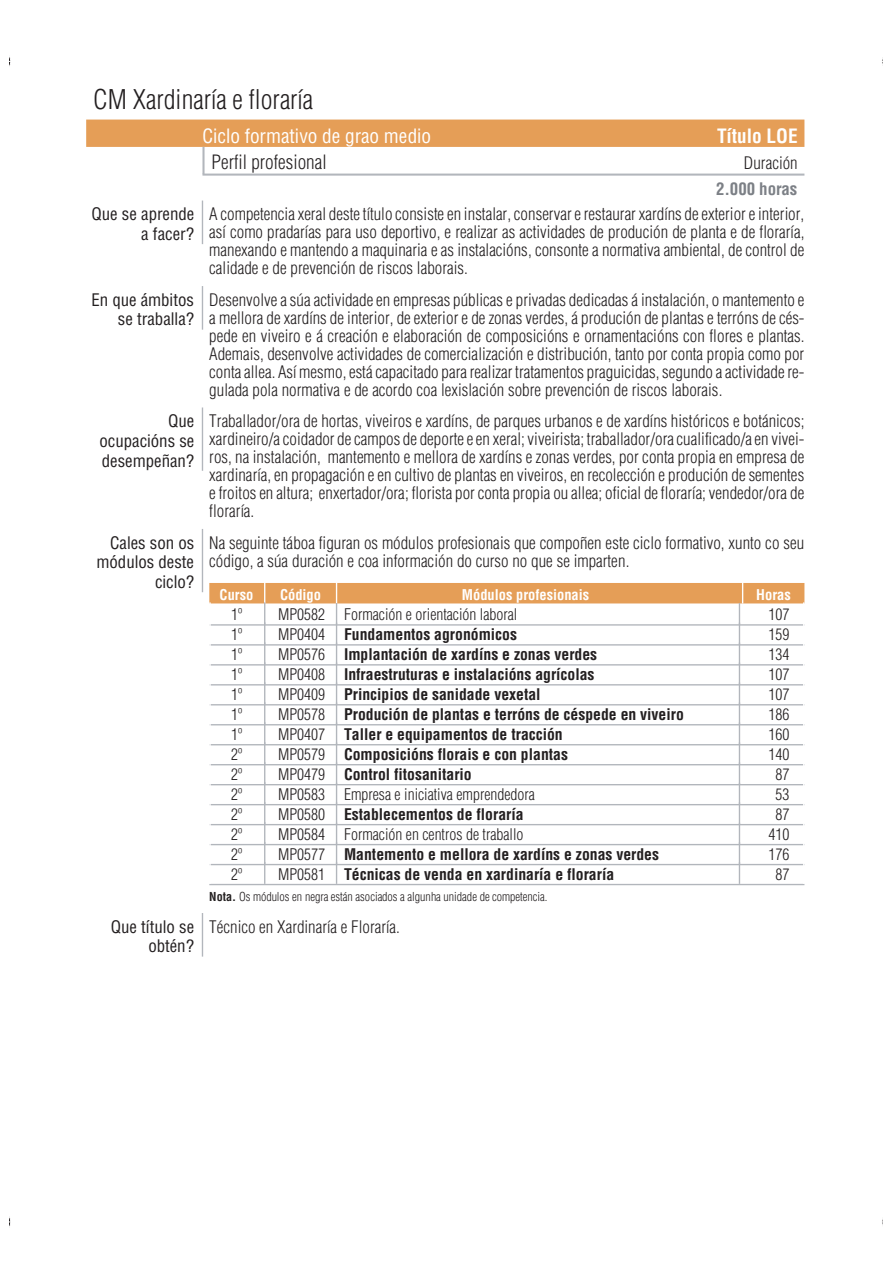
<style>
.page{position:relative;width:893px;height:1263px;background:#fff}
.page>*{position:absolute;margin:0;border:0;box-sizing:border-box;transform-origin:0 0}
.t1{font:300 condensed 26.55px "Helvetica";color:#231f20}
.t2{font:condensed 19.35px "Helvetica";letter-spacing:-.005em;color:#fff}
.t3{font:300 condensed 19.35px "Helvetica";letter-spacing:.005em;color:#231f20}
.t4{font:700 condensed 19.35px "Helvetica";letter-spacing:-.005em;color:#fff}
.t5{font:300 condensed 16.95px/18px "Helvetica";color:#231f20;text-align:justify}
.t6{font:condensed 16.95px/19.6px "Helvetica";color:#231f20;text-align:right}
.t7{font:700 condensed 16.95px "Helvetica";letter-spacing:-.005em;color:#7c8086}
.t8{font:700 condensed 15.75px "Helvetica";color:#231f20}
.t9{font:300 condensed 15.75px "Helvetica";color:#231f20}
.t10{font:700 condensed 14.55px "Helvetica";color:#fff}
.t11{font:300 condensed 12px "Helvetica";letter-spacing:-.005em;color:#231f20}
.s1{font-weight:300}
.s2{font-weight:700}
</style>
<div class="page">
<div style="left:86px;top:120px;width:718px;height:27px;background:#e59e57"></div>
<hr style="left:202px;top:147px;width:3px;height:27px;background:#b2b6bc">
<hr style="left:202px;top:174px;width:602px;height:2px;background:#b2b6bc">
<hr style="left:202px;top:201px;width:1px;height:43px;background:#b2b6bc">
<hr style="left:202px;top:286px;width:1px;height:44px;background:#b2b6bc">
<hr style="left:202px;top:408px;width:1px;height:63px;background:#b2b6bc">
<hr style="left:202px;top:529px;width:1px;height:63px;background:#b2b6bc">
<div style="left:209px;top:583px;width:595px;height:20px;background:#e59e57"></div>
<hr style="left:209px;top:624px;width:595px;height:2px;background:#b2b6bc">
<hr style="left:209px;top:602px;width:2px;height:22px;background:#fff">
<hr style="left:209px;top:644px;width:595px;height:2px;background:#b2b6bc">
<hr style="left:209px;top:622px;width:2px;height:22px;background:#fff">
<hr style="left:209px;top:664px;width:595px;height:2px;background:#b2b6bc">
<hr style="left:209px;top:642px;width:2px;height:22px;background:#fff">
<hr style="left:209px;top:684px;width:595px;height:2px;background:#b2b6bc">
<hr style="left:209px;top:662px;width:2px;height:22px;background:#fff">
<hr style="left:209px;top:704px;width:595px;height:1px;background:#b2b6bc">
<hr style="left:209px;top:682px;width:2px;height:22px;background:#fff">
<hr style="left:209px;top:724px;width:595px;height:1px;background:#b2b6bc">
<hr style="left:209px;top:702px;width:2px;height:22px;background:#fff">
<hr style="left:209px;top:744px;width:595px;height:1px;background:#b2b6bc">
<hr style="left:209px;top:722px;width:2px;height:22px;background:#fff">
<hr style="left:209px;top:764px;width:595px;height:1px;background:#b2b6bc">
<hr style="left:209px;top:742px;width:2px;height:22px;background:#fff">
<hr style="left:209px;top:784px;width:595px;height:1px;background:#b2b6bc">
<hr style="left:209px;top:762px;width:2px;height:22px;background:#fff">
<hr style="left:209px;top:804px;width:595px;height:1px;background:#b2b6bc">
<hr style="left:209px;top:782px;width:2px;height:22px;background:#fff">
<hr style="left:209px;top:824px;width:595px;height:1px;background:#b2b6bc">
<hr style="left:209px;top:802px;width:2px;height:22px;background:#fff">
<hr style="left:209px;top:844px;width:595px;height:1px;background:#b2b6bc">
<hr style="left:209px;top:822px;width:2px;height:22px;background:#fff">
<hr style="left:209px;top:864px;width:595px;height:1px;background:#b2b6bc">
<hr style="left:209px;top:842px;width:2px;height:22px;background:#fff">
<hr style="left:209px;top:884px;width:595px;height:1px;background:#b2b6bc">
<hr style="left:209px;top:862px;width:2px;height:22px;background:#fff">
<svg style="left:264px;top:583px;width:1px;height:301px"></svg>
<svg style="left:336px;top:583px;width:1px;height:301px"></svg>
<svg style="left:739px;top:583px;width:4px;height:301px"></svg>
<svg style="left:803px;top:602px;width:1px;height:263px"></svg>
<hr style="left:202px;top:913px;width:1px;height:44px;background:#b2b6bc">
<h1 class="t1" style="left:93px;top:89px;width:222px">CM Xardinaría e floraría</h1>
<p class="t2" style="left:202px;top:128px;width:230px">Ciclo formativo de grao medio</p>
<p class="t4" style="left:717px;top:128px;width:82px">Título LOE</p>
<p class="t3" style="left:211px;top:155px;width:117px">Perfil profesional</p>
<p class="t5" style="left:744px;top:156px;width:55px">Duración</p>
<p class="t7" style="left:716px;top:182px;width:83px">2.000 horas</p>
<p class="t6" style="left:91px;top:206px;width:104px">Que se aprende a facer?</p>
<p class="t5" style="left:209px;top:206px;width:597px">A com pe ten cia xe ral des te tí tu lo con sis te en ins ta lar, con ser var e res tau rar xar díns de ex te rior e in te rior, así como pra da rías para uso de por ti vo, e rea li zar as ac ti vi da des de pro du ción de plan ta e de flo ra ría, ma ne xan do e man ten do a ma qui na ria e as ins ta la cións, con son te a nor ma ti va am bien tal, de con trol de ca li da de e de pre ven ción de ris cos la bo rais.</p>
<p class="t6" style="left:91px;top:291px;width:104px">En que ámbitos se traballa?</p>
<p class="t5" style="left:209px;top:292px;width:597px">De sen vol ve a súa ac ti vi da de en em pre sas pú bli cas e pri va das de di ca das á ins ta la ción, o man te men to e a me llo ra de xar díns de in te rior, de ex te rior e de zo nas ver des, á pro du ción de plan tas e te rróns de cés - pe de en vi vei ro e á crea ción e ela bo ra ción de com po si cións e or na men ta cións con flo res e plan tas.<br>Ade mais, de sen vol ve ac ti vi da des de co mer cia li za ción e dis tri bu ción, tan to por con ta pro pia como por con ta allea. Así mes mo, está ca pa ci ta do para rea li zar tra ta men tos pra gui ci das, se gun do a ac ti vi da de re - gu la da pola nor ma ti va e de acor do coa le xis la ción so bre pre ven ción de ris cos la bo rais.</p>
<p class="t6" style="left:99px;top:413px;width:96px;text-align:justify;text-indent:69px">Que ocupacións se desempeñan?</p>
<p class="t5" style="left:209px;top:413px;width:597px">Tra ba lla dor/ora de hor tas, vi vei ros e xar díns, de par ques ur ba nos e de xar díns his tó ri cos e bo tá ni cos; xar di nei ro/a coi da dor de cam pos de de por te e en xe ral; vi vei ris ta; tra ba lla dor/ora cua li fi ca do/a en vi vei - ros, na ins ta la ción, man te men to e me llo ra de xar díns e zo nas ver des, por con ta pro pia en em pre sa de xar di na ría, en pro pa ga ción e en cul ti vo de plan tas en vi vei ros, en re co lec ción e pro du ción de se men tes e froi tos en al tu ra; en xer ta dor/ora; flo ris ta por con ta pro pia ou allea; ofi cial de flo ra ría; ven de dor/ora de flo ra ría.</p>
<p class="t6" style="left:97px;top:534px;width:99px">Cales son os módulos deste ciclo?</p>
<p class="t5" style="left:209px;top:535px;width:596px">Na seguinte táboa figuran os módulos profesionais que compoñen este ciclo formativo, xunto co seu código, a súa duración e coa información do curso no que se imparten.</p>
<p class="t10" style="left:220px;top:589px;width:35px">Curso</p>
<p class="t10" style="left:280px;top:589px;width:43px">Código</p>
<p class="t10" style="left:462px;top:589px;width:129px">Módulos profesionais</p>
<p class="t10" style="left:756px;top:589px;width:36px">Horas</p>
<p class="t9" style="left:231px;top:609px;width:13px">1º</p>
<p class="t9" style="left:278px;top:609px;width:241px">MP0582 Formación e orientación laboral</p>
<p class="t9" style="left:768px;top:609px;width:22px">107</p>
<p class="t9" style="left:231px;top:628px;width:13px">1º</p>
<p class="t8" style="left:278px;top:628px;width:240px"><span class="s1">MP0404</span> Fundamentos agronómicos</p>
<p class="t9" style="left:768px;top:628px;width:22px">159</p>
<p class="t9" style="left:231px;top:648px;width:13px">1º</p>
<p class="t8" style="left:278px;top:648px;width:321px"><span class="s1">MP0576</span> Implantación de xardíns e zonas verdes</p>
<p class="t9" style="left:768px;top:648px;width:22px">134</p>
<p class="t9" style="left:231px;top:668px;width:13px">1º</p>
<p class="t8" style="left:278px;top:668px;width:318px"><span class="s1">MP0408</span> Infraestruturas e instalacións agrícolas</p>
<p class="t9" style="left:768px;top:668px;width:22px">107</p>
<p class="t9" style="left:231px;top:688px;width:13px">1º</p>
<p class="t8" style="left:278px;top:688px;width:264px"><span class="s1">MP0409</span> Principios de sanidade vexetal</p>
<p class="t9" style="left:768px;top:688px;width:22px">107</p>
<p class="t9" style="left:231px;top:708px;width:13px">1º</p>
<p class="t8" style="left:278px;top:708px;width:407px"><span class="s1">MP0578</span> Produción de plantas e terróns de céspede en viveiro</p>
<p class="t9" style="left:768px;top:708px;width:22px">186</p>
<p class="t9" style="left:231px;top:728px;width:13px">1º</p>
<p class="t8" style="left:278px;top:728px;width:286px"><span class="s1">MP0407</span> Taller e equipamentos de tracción</p>
<p class="t9" style="left:768px;top:728px;width:22px">160</p>
<p class="t9" style="left:231px;top:748px;width:13px">2º</p>
<p class="t8" style="left:278px;top:748px;width:291px"><span class="s1">MP0579</span> Composicións florais e con plantas</p>
<p class="t9" style="left:768px;top:748px;width:22px">140</p>
<p class="t9" style="left:231px;top:768px;width:13px">2º</p>
<p class="t8" style="left:278px;top:768px;width:195px"><span class="s1">MP0479</span> Control fitosanitario</p>
<p class="t9" style="left:775px;top:768px;width:15px">87</p>
<p class="t9" style="left:231px;top:788px;width:13px">2º</p>
<p class="t9" style="left:278px;top:788px;width:258px">MP0583 Empresa e iniciativa emprendedora</p>
<p class="t9" style="left:775px;top:788px;width:15px">53</p>
<p class="t9" style="left:231px;top:808px;width:13px">2º</p>
<p class="t8" style="left:278px;top:808px;width:247px"><span class="s1">MP0580</span> Establecementos de floraría</p>
<p class="t9" style="left:775px;top:808px;width:15px">87</p>
<p class="t9" style="left:231px;top:828px;width:13px">2º</p>
<p class="t9" style="left:278px;top:828px;width:247px">MP0584 Formación en centros de traballo</p>
<p class="t9" style="left:768px;top:828px;width:22px">410</p>
<p class="t9" style="left:231px;top:848px;width:13px">2º</p>
<p class="t8" style="left:278px;top:848px;width:382px"><span class="s1">MP0577</span> Mantemento e mellora de xardíns e zonas verdes</p>
<p class="t9" style="left:768px;top:848px;width:22px">176</p>
<p class="t9" style="left:231px;top:868px;width:13px">2º</p>
<p class="t8" style="left:278px;top:868px;width:338px"><span class="s1">MP0581</span> Técnicas de venda en xardinaría e floraría</p>
<p class="t9" style="left:775px;top:868px;width:15px">87</p>
<p class="t11" style="left:209px;top:892px;width:340px"><span class="s2">Nota.</span> Os módulos en negra están asociados a algunha unidade de competencia.</p>
<p class="t6" style="left:111px;top:918px;width:85px">Que título se obtén?</p>
<p class="t5" style="left:209px;top:919px;width:192px">Técnico en Xardinaría e Floraría.</p>
</div>
